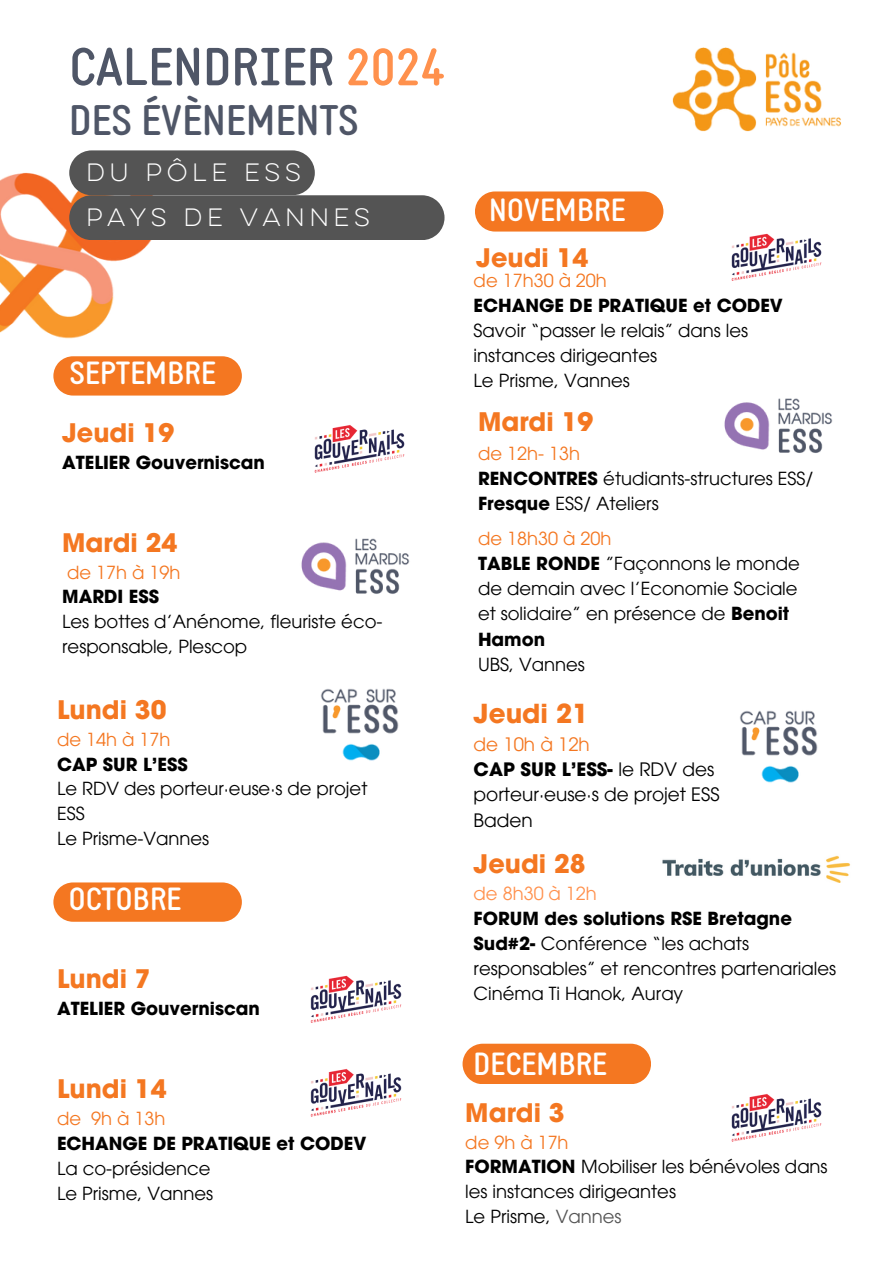
<style>
.page{position:relative;width:894px;height:1264px;background:#fff}
.page>*{position:absolute;margin:0;border:0;box-sizing:border-box;transform-origin:0 0}
.t1{font:700 52.5px "Static";color:#4f5667}
.t2{font:700 42px "Static";color:#4f5667}
.t3{font:700 31.5px "Static";color:#fff}
.t4{font:700 26.25px "ITC Avant Garde Pro";color:#f47721}
.t5{font:700 25.5px "ITC Avant Garde Pro";color:#f47721}
.t6{font:22.5px "Lulo Clean W01 One";color:#fff}
.t7{font:18.45px/25.3px "ITC Avant Garde Pro";color:#000}
.t8{font:18.45px "ITC Avant Garde Pro";color:#f47721}
.t9{font:18px/24.8px "ITC Avant Garde Pro";color:#000}
.t10{font:700 18px "ITC Avant Garde Pro";color:#000}
.t11{font:18px "ITC Avant Garde Pro";color:#f47721}
.t12{font:18px "ITC Avant Garde Pro";color:#ff914d}
.s1{color:#ff914d}
.s2{font-weight:700}
.s3{color:#545454}
</style>
<div class="page">
<img style="left:0;top:172px;width:152px;height:167px">
<svg style="left:69px;top:150px;width:375px;height:90px"></svg>
<img style="left:672px;top:47px;width:170px;height:85px">
<img style="left:321px;top:688px;width:78px;height:73px">
<img style="left:301px;top:538px;width:109px;height:56px">
<img style="left:314px;top:425px;width:91px;height:48px">
<svg style="left:53px;top:356px;width:189px;height:39px;background:#f47e2c"></svg>
<img style="left:310px;top:975px;width:92px;height:48px">
<img style="left:310px;top:1068px;width:92px;height:49px">
<img style="left:740px;top:710px;width:78px;height:73px">
<img style="left:724px;top:398px;width:109px;height:55px">
<div style="left:475px;top:191px;width:188px;height:40px;background:#f47721;border-radius:20px"></div>
<svg style="left:462px;top:1043px;width:188px;height:41px;background:#f47f2e"></svg>
<img style="left:731px;top:233px;width:91px;height:48px">
<img style="left:662px;top:855px;width:189px;height:27px">
<img style="left:731px;top:1094px;width:91px;height:48px">
<svg style="left:53px;top:882px;width:189px;height:39px;background:#f47e2d"></svg>
<p class="t1" style="left:69px;top:46px;width:378px">CALENDRIER <span class="s1">2024</span></p>
<p class="t2" style="left:69px;top:103px;width:291px">DES ÉVÈNEMENTS</p>
<p class="t6" style="left:86px;top:156px;width:221px">DU PÔLE ESS</p>
<h4 class="t6" style="left:86px;top:201px;width:290px">PAYS DE VANNES</h4>
<p class="t3" style="left:70px;top:360px;width:147px">SEPTEMBRE</p>
<p class="t3" style="left:73px;top:381px;width:147px">SEPTEMBRE</p>
<h2 class="t5" style="left:62px;top:423px;width:113px">Jeudi 19</h2>
<h2 class="t10" style="left:62px;top:456px;width:204px">ATELIER Gouverniscan</h2>
<h2 class="t5" style="left:62px;top:533px;width:117px">Mardi 24</h2>
<p class="t11" style="left:67px;top:565px;width:115px">de 17h à 19h</p>
<h5 class="t10" style="left:62px;top:590px;width:98px">MARDI ESS</h5>
<p class="t9" style="left:62px;top:611px;width:322px">Les bottes d’Anénome, fleuriste éco&shy;responsable, Plescop</p>
<p class="t5" style="left:57px;top:700px;width:111px">Lundi 30</p>
<p class="t11" style="left:57px;top:732px;width:115px">de 14h à 17h</p>
<p class="t10" style="left:57px;top:757px;width:132px">CAP SUR L’ESS</p>
<p class="t9" style="left:57px;top:778px;width:312px">Le RDV des porteur·euse·s de projet<br>ESS</p>
<p class="t9" style="left:57px;top:828px;width:153px">Le Prisme-Vannes</p>
<p class="t3" style="left:69px;top:886px;width:114px">OCTOBRE</p>
<p class="t5" style="left:57px;top:969px;width:95px">Lundi 7</p>
<p class="t10" style="left:57px;top:1001px;width:204px">ATELIER Gouverniscan</p>
<p class="t5" style="left:57px;top:1079px;width:111px">Lundi 14</p>
<p class="t11" style="left:57px;top:1112px;width:110px">de 9h à 13h</p>
<p class="t10" style="left:57px;top:1136px;width:311px">ECHANGE DE PRATIQUE et CODEV</p>
<p class="t9" style="left:57px;top:1158px;width:155px">La co-présidence</p>
<p class="t9" style="left:57px;top:1182px;width:157px">Le Prisme, Vannes</p>
<p class="t3" style="left:489px;top:198px;width:138px">NOVEMBRE</p>
<p class="t5" style="left:476px;top:248px;width:113px">Jeudi 14</p>
<p class="t11" style="left:473px;top:274px;width:135px">de 17h30 à 20h</p>
<p class="t10" style="left:473px;top:299px;width:311px">ECHANGE DE PRATIQUE et CODEV</p>
<p class="t9" style="left:473px;top:320px;width:276px">Savoir “passer le relais” dans les instances dirigeantes</p>
<p class="t9" style="left:473px;top:370px;width:157px">Le Prisme, Vannes</p>
<p class="t5" style="left:478px;top:412px;width:117px">Mardi 19</p>
<p class="t11" style="left:478px;top:446px;width:103px">de 12h- 13h</p>
<h3 class="t9" style="left:478px;top:468px;width:337px"><span class="s2">RENCONTRES</span> étudiants-structures ESS/<br><span class="s2">Fresque</span> ESS/ Ateliers</h3>
<p class="t11" style="left:478px;top:531px;width:135px">de 18h30 à 20h</p>
<p class="t9" style="left:478px;top:553px;width:323px"><span class="s2">TABLE RONDE</span> ”Façonnons le monde de demain avec l’Economie Sociale et solidaire” en présence de <span class="s2">Benoit<br>Hamon</span></p>
<p class="t9" style="left:478px;top:654px;width:108px">UBS, Vannes</p>
<p class="t4" style="left:473px;top:703px;width:116px">Jeudi 21</p>
<h5 class="t8" style="left:473px;top:737px;width:118px">de 10h à 12h</h5>
<p class="t7" style="left:473px;top:759px;width:247px"><span class="s2">CAP SUR L’ESS-</span> le RDV des porteur·euse·s de projet ESS</p>
<p class="t7" style="left:473px;top:809px;width:61px">Baden</p>
<p class="t5" style="left:473px;top:854px;width:113px">Jeudi 28</p>
<p class="t12" style="left:473px;top:887px;width:125px">de 8h30 à 12h</p>
<h2 class="t9" style="left:473px;top:908px;width:364px"><span class="s2">FORUM des solutions RSE Bretagne<br>Sud#2-</span> Conférence “les achats responsables” et rencontres partenariales</h2>
<p class="t9" style="left:473px;top:982px;width:211px">Cinéma Ti Hanok, Auray</p>
<p class="t3" style="left:473px;top:1051px;width:135px">DECEMBRE</p>
<p class="t5" style="left:465px;top:1102px;width:101px">Mardi 3</p>
<p class="t11" style="left:465px;top:1135px;width:105px">de 9h à 17h</p>
<p class="t9" style="left:465px;top:1156px;width:364px"><span class="s2">FORMATION</span> Mobiliser les bénévoles dans les instances dirigeantes</p>
<p class="t9" style="left:465px;top:1206px;width:157px">Le Prisme, <span class="s3">Vannes</span></p>
</div>
